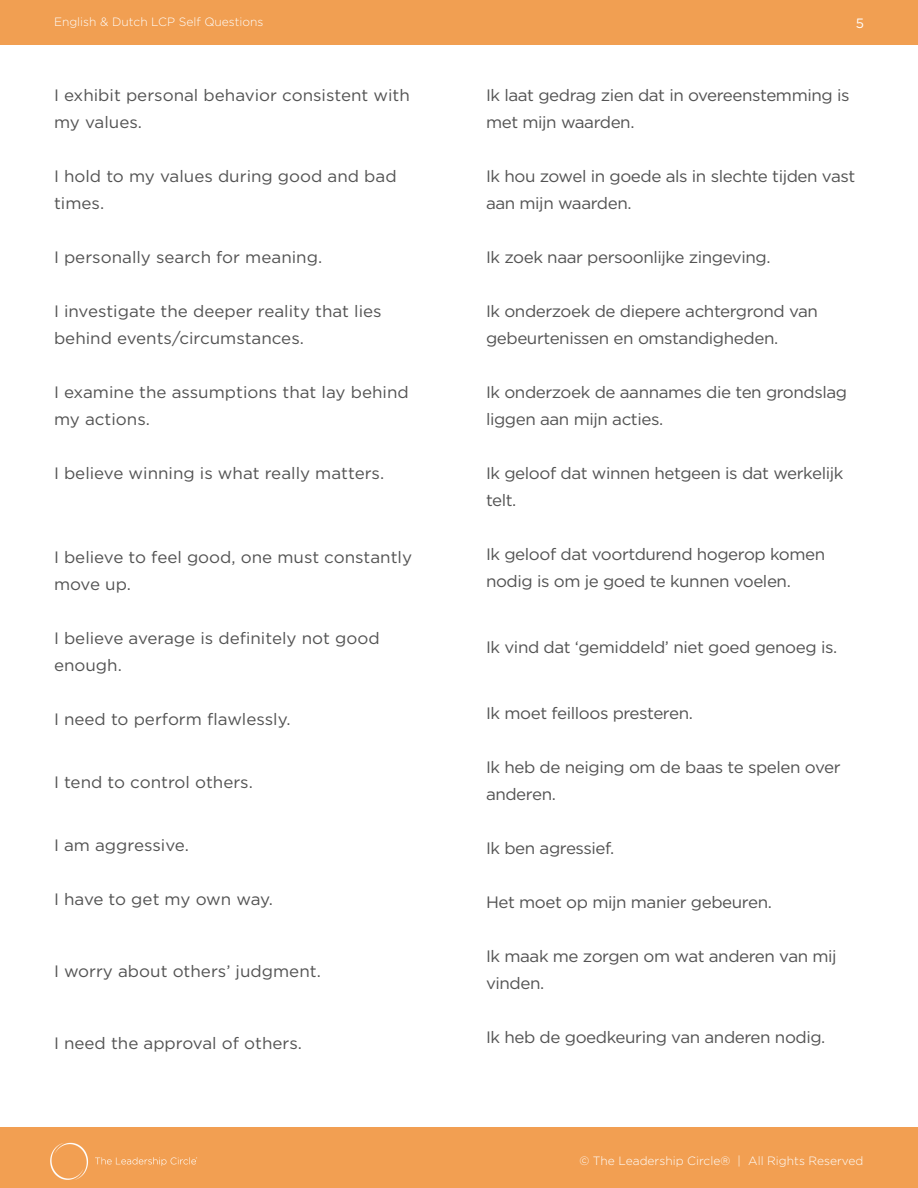
<style>
.page{position:relative;width:918px;height:1188px;background:#fff}
.page>*{position:absolute;margin:0;border:0;box-sizing:border-box;transform-origin:0 0}
.paragraph_body{font:16.5px/27px "Gotham";letter-spacing:-.025em;color:#535353}
.paragraph_body-2{font:16.5px/27px "Gotham";color:#535353}
.t1{font:13.5px "Gotham";color:#fff}
.t2{font:300 12px "Gotham";color:#feffff}
</style>
<div class="page">
<div style="left:0;top:1128px;width:918px;height:60px;background:#f29f52"></div>
<div style="left:0;top:0;width:918px;height:44px;background:#f19f52"></div>
<img style="left:50px;top:1142px;width:147px;height:38px">
<p class="t2" style="left:54px;top:16px;width:211px">English &amp; Dutch LCP Self Questions</p>
<p class="t1" style="left:856px;top:15px;width:10px">5</p>
<p class="paragraph_body-2" style="left:54px;top:81px;width:357px">I exhibit personal behavior consistent with my values.</p>
<p class="paragraph_body-2" style="left:54px;top:162px;width:344px">I hold to my values during good and bad times.</p>
<p class="paragraph_body-2" style="left:54px;top:243px;width:270px">I personally search for meaning.</p>
<p class="paragraph_body-2" style="left:54px;top:297px;width:329px">I investigate the deeper reality that lies behind events/circumstances.</p>
<p class="paragraph_body-2" style="left:54px;top:378px;width:356px">I examine the assumptions that lay behind my actions.</p>
<p class="paragraph_body-2" style="left:54px;top:459px;width:332px">I believe winning is what really matters.</p>
<p class="paragraph_body-2" style="left:54px;top:543px;width:360px">I believe to feel good, one must constantly move up.</p>
<p class="paragraph_body-2" style="left:54px;top:624px;width:327px">I believe average is definitely not good enough.</p>
<p class="paragraph_body-2" style="left:54px;top:705px;width:238px">I need to perform flawlessly.</p>
<p class="paragraph_body-2" style="left:54px;top:768px;width:200px">I tend to control others.</p>
<p class="paragraph_body-2" style="left:54px;top:831px;width:136px">I am aggressive.</p>
<p class="paragraph_body" style="left:54px;top:885px;width:220px">I have to get my own way.</p>
<p class="paragraph_body-2" style="left:54px;top:957px;width:268px">I worry about others’ judgment.</p>
<p class="paragraph_body-2" style="left:54px;top:1029px;width:250px">I need the approval of others.</p>
<p class="paragraph_body" style="left:486px;top:81px;width:365px">Ik laat gedrag zien dat in overeenstemming is met mijn waarden.</p>
<p class="paragraph_body" style="left:486px;top:162px;width:371px">Ik hou zowel in goede als in slechte tijden vast aan mijn waarden.</p>
<p class="paragraph_body" style="left:486px;top:243px;width:286px">Ik zoek naar persoonlijke zingeving.</p>
<p class="paragraph_body" style="left:486px;top:297px;width:334px">Ik onderzoek de diepere achtergrond van gebeurtenissen en omstandigheden.</p>
<p class="paragraph_body" style="left:486px;top:378px;width:363px">Ik onderzoek de aannames die ten grondslag liggen aan mijn acties.</p>
<p class="paragraph_body" style="left:486px;top:459px;width:359px">Ik geloof dat winnen hetgeen is dat werkelijk telt.</p>
<p class="paragraph_body" style="left:486px;top:540px;width:341px">Ik geloof dat voortdurend hogerop komen nodig is om je goed te kunnen voelen.</p>
<p class="paragraph_body" style="left:486px;top:633px;width:353px">Ik vind dat ‘gemiddeld’ niet goed genoeg is.</p>
<p class="paragraph_body" style="left:486px;top:699px;width:208px">Ik moet feilloos presteren.</p>
<p class="paragraph_body" style="left:486px;top:753px;width:356px">Ik heb de neiging om de baas te spelen over anderen.</p>
<p class="paragraph_body" style="left:486px;top:834px;width:130px">Ik ben agressief.</p>
<p class="paragraph_body" style="left:486px;top:888px;width:287px">Het moet op mijn manier gebeuren.</p>
<p class="paragraph_body" style="left:486px;top:942px;width:352px">Ik maak me zorgen om wat anderen van mij vinden.</p>
<p class="paragraph_body" style="left:486px;top:1023px;width:341px">Ik heb de goedkeuring van anderen nodig.</p>
<p class="t2" style="left:579px;top:1154px;width:286px">© The Leadership Circle® | All Rights Reserved</p>
</div>
